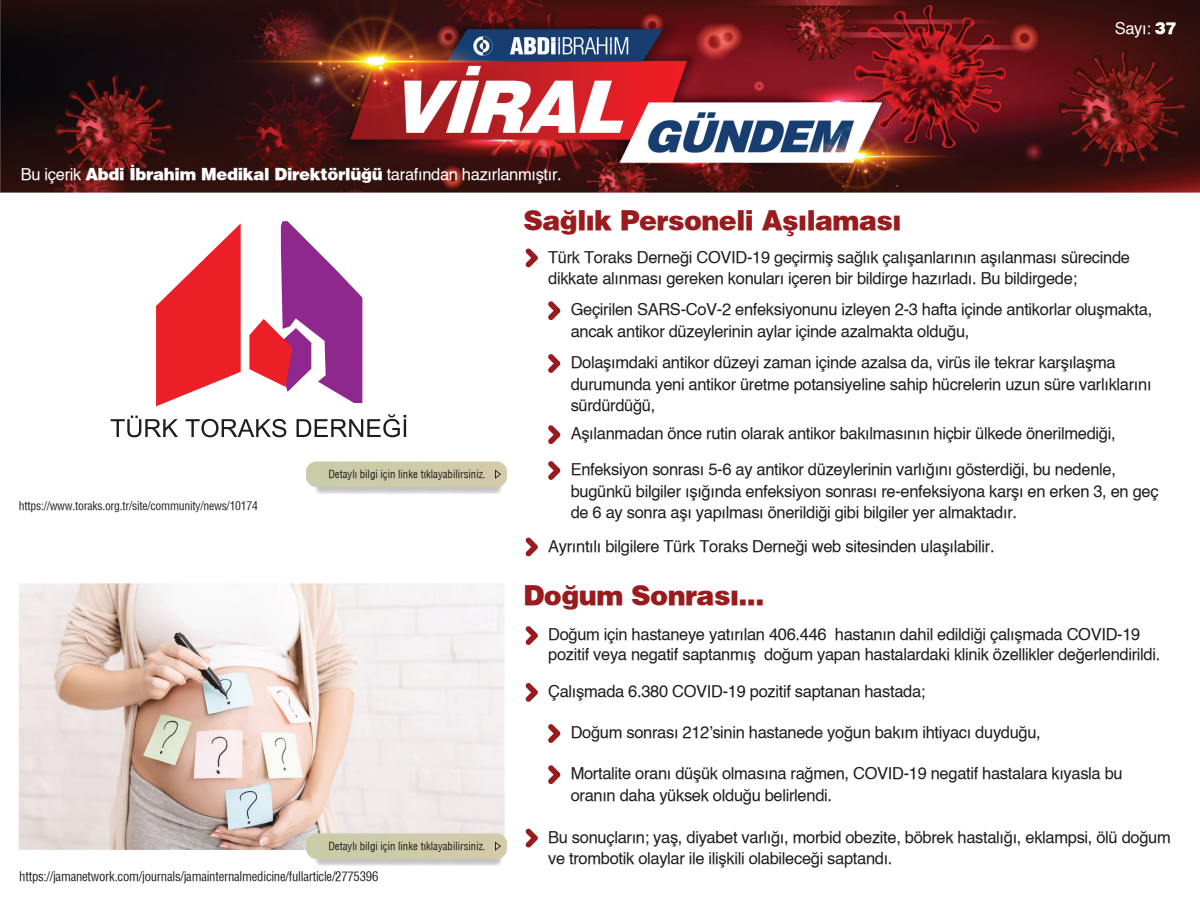
<style>
.page{position:relative;width:1200px;height:900px;background:#fff}
.page>*{position:absolute;margin:0;border:0;box-sizing:border-box;transform-origin:0 0}
.t1{font:27px "Helvetica X Black";letter-spacing:-.02em;color:#991b1e}
.t2{font:16.5px/21.5px "Helvetica X Book";letter-spacing:-.02em;color:#211d1e}
.t3{font:16.5px "Helvetica X Book";letter-spacing:-.02em;color:#fff}
.t4{font:12.75px "Helvetica T Condenced";letter-spacing:-.02em;color:#211d1e}
.t5{font:11.7px "Helvetica T Condenced";letter-spacing:-.02em;color:#211d1e}
.t6{font:10.8px "Helvetica Condensed X Book";color:#211d1e}
.s1{font-family:"Helvetica X Black"}
</style>
<div class="page">
<img style="left:0;top:0;width:1200px;height:829px">
<svg style="left:525px;top:249px;width:13px;height:19px"></svg>
<svg style="left:525px;top:538px;width:13px;height:19px"></svg>
<svg style="left:548px;top:301px;width:12px;height:19px"></svg>
<svg style="left:548px;top:354px;width:12px;height:19px"></svg>
<svg style="left:548px;top:425px;width:12px;height:19px"></svg>
<svg style="left:548px;top:461px;width:12px;height:19px"></svg>
<svg style="left:525px;top:626px;width:13px;height:19px"></svg>
<svg style="left:525px;top:683px;width:13px;height:19px"></svg>
<svg style="left:548px;top:724px;width:12px;height:19px"></svg>
<svg style="left:548px;top:765px;width:12px;height:19px"></svg>
<svg style="left:525px;top:829px;width:13px;height:19px"></svg>
<img style="left:19px;top:583px;width:486px;height:267px">
<img style="left:315px;top:859px;width:187px;height:7px">
<div style="left:306px;top:833px;width:201px;height:26px;background:#cecba9"></div>
<svg style="left:156px;top:223px;width:85px;height:183px"></svg>
<svg style="left:249px;top:221px;width:113px;height:182px"></svg>
<svg style="left:111px;top:416px;width:67px;height:21px"></svg>
<svg style="left:186px;top:419px;width:100px;height:18px"></svg>
<svg style="left:297px;top:414px;width:109px;height:23px"></svg>
<img style="left:312px;top:487px;width:193px;height:7px">
<div style="left:306px;top:462px;width:201px;height:25px;background:#cecba9"></div>
<p class="t3" style="left:21px;top:163px;width:543px">Bu içerik <span class="s1">Abdi İbrahim Medikal Direktörlüğü</span> tarafından hazırlanmıştır.</p>
<h1 class="t1" style="left:524px;top:203px;width:379px">Sağlık Personeli Aşılaması</h1>
<p class="t3" style="left:1115px;top:17px;width:63px">Sayı: <span class="s1">37</span></p>
<p class="t5" style="left:19px;top:499px;width:241px">https://www.toraks.org.tr/site/community/news/10174</p>
<p class="t6" style="left:328px;top:467px;width:159px">Detaylı bilgi için linke tıklayabilirsiniz.</p>
<p class="t6" style="left:328px;top:839px;width:159px">Detaylı bilgi için linke tıklayabilirsiniz.</p>
<p class="t4" style="left:19px;top:868px;width:361px">https://jamanetwork.com/journals/jamainternalmedicine/fullarticle/2775396</p>
<p class="t2" style="left:548px;top:247px;width:583px">Türk Toraks Derneği COVID-19 geçirmiş sağlık çalışanlarının aşılanması sürecinde dikkate alınması gereken konuları içeren bir bildirge hazırladı. Bu bildirgede;</p>
<p class="t2" style="left:571px;top:300px;width:583px">Geçirilen SARS-CoV-2 enfeksiyonunu izleyen 2-3 hafta içinde antikorlar oluşmakta, ancak antikor düzeylerinin aylar içinde azalmakta olduğu,</p>
<p class="t2" style="left:571px;top:353px;width:582px">Dolaşımdaki antikor düzeyi zaman içinde azalsa da, virüs ile tekrar karşılaşma durumunda yeni antikor üretme potansiyeline sahip hücrelerin uzun süre varlıklarını sürdürdüğü,</p>
<p class="t2" style="left:571px;top:417px;width:547px;line-height:35.8px">Aşılanmadan önce rutin olarak antikor bakılmasının hiçbir ülkede önerilmediği,<br>Enfeksiyon sonrası 5-6 ay antikor düzeylerinin varlığını gösterdiği, bu nedenle,</p>
<p class="t2" style="left:571px;top:481px;width:589px">bugünkü bilgiler ışığında enfeksiyon sonrası re-enfeksiyona karşı en erken 3, en geç de 6 ay sonra aşı yapılması önerildiği gibi bilgiler yer almaktadır.</p>
<p class="t2" style="left:548px;top:536px;width:448px">Ayrıntılı bilgilere Türk Toraks Derneği web sitesinden ulaşılabilir.</p>
<h1 class="t1" style="left:524px;top:578px;width:242px">Doğum Sonrası...</h1>
<p class="t2" style="left:548px;top:626px;width:614px;line-height:19.8px">Doğum için hastaneye yatırılan 406.446 hastanın dahil edildiği çalışmada COVID-19 pozitif veya negatif saptanmış doğum yapan hastalardaki klinik özellikler değerlendirildi.</p>
<p class="t2" style="left:548px;top:681px;width:379px">Çalışmada 6.380 COVID-19 pozitif saptanan hastada;</p>
<p class="t2" style="left:571px;top:723px;width:472px">Doğum sonrası 212’sinin hastanede yoğun bakım ihtiyacı duyduğu,</p>
<p class="t2" style="left:571px;top:764px;width:554px">Mortalite oranı düşük olmasına rağmen, COVID-19 negatif hastalara kıyasla bu oranın daha yüksek olduğu belirlendi.</p>
<p class="t2" style="left:548px;top:827px;width:624px">Bu sonuçların; yaş, diyabet varlığı, morbid obezite, böbrek hastalığı, eklampsi, ölü doğum ve trombotik olaylar ile ilişkili olabileceği saptandı.</p>
</div>
